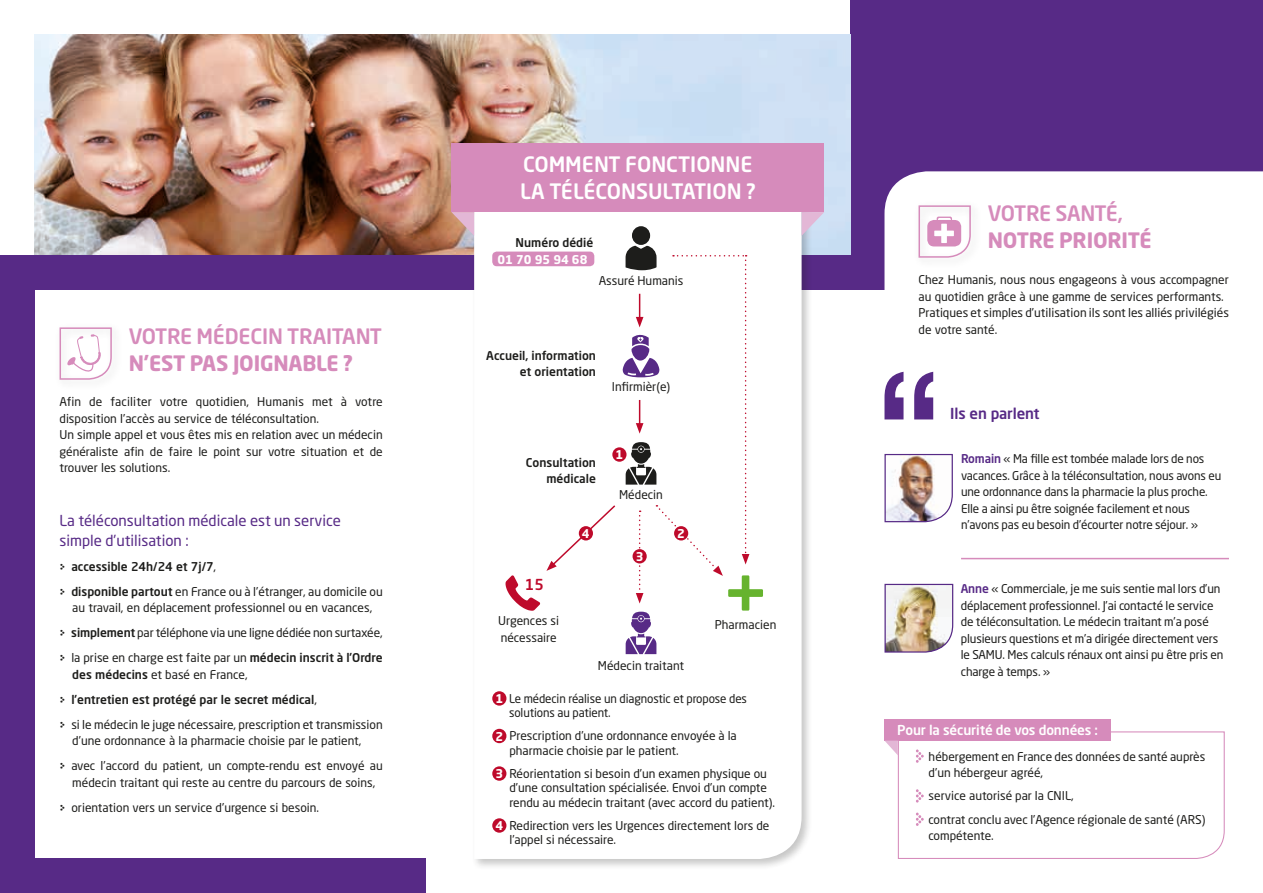
<style>
.page{position:relative;width:1263px;height:893px;background:#fff}
.page>*{position:absolute;margin:0;border:0;box-sizing:border-box;transform-origin:0 0}
.t1{font:500 21px/27px "Neo Sans Std";color:#fff}
.t2{font:700 21px "Neo Sans Std";letter-spacing:-.01em;color:#d68bbb}
.t3{font:500 21px "Neo Sans Std";letter-spacing:-.01em;color:#d68bbb}
.t4{font:500 21px "Neo Sans Std";letter-spacing:-.035em;color:#d68bbb}
.t5{font:15px/19.5px "Neo Sans Std";color:#572a86}
.t6{font:500 15px "Neo Sans Std";letter-spacing:-.01em;color:#572a86}
.t7{font:500 15px "Neo Sans Std";color:#be0a2b}
.t8{font:500 13.5px "Neo Sans Std";letter-spacing:-.01em;color:#fff}
.t9{font:12px/16.5px "Neo Sans Std";color:#1d1d1b}
.t10{font:500 12px/16.5px "Neo Sans Std";color:#1d1d1b;text-align:right}
.t11{font:700 12px "Neo Sans Std";color:#fff}
.s1{font-family:"Simple Direction Arrows";font-weight:400}
.s2{font-weight:400}
.s3{font-family:"Simple Direction Arrows"}
.s4{font-weight:500}
.s5{font-weight:700;color:#fff}
.s6{font-weight:500;color:#572a86}
</style>
<div class="page">
<div style="left:850px;top:0;width:413px;height:289px;background:#572a86"></div>
<img style="left:34px;top:34px;width:816px;height:221px">
<div style="left:0;top:255px;width:34px;height:638px;background:#572a86"></div>
<div style="left:0;top:255px;width:884px;height:34px;background:#572a86"></div>
<div style="left:0;top:859px;width:425px;height:34px;background:#572a86"></div>
<div style="left:884px;top:171px;width:379px;height:119px;background:#fff"></div>
<svg style="left:884px;top:372px;width:49px;height:47px"></svg>
<img style="left:884px;top:583px;width:70px;height:70px">
<img style="left:884px;top:453px;width:69px;height:70px">
<hr style="left:961px;top:558px;width:268px;height:1px;background:#d68bbb">
<div style="left:884px;top:719px;width:227px;height:22px;background:#d68bbb"></div>
<svg style="left:885px;top:731px;width:340px;height:128px"></svg>
<div style="left:471px;top:187px;width:342px;height:684px;background:#1d1d1b;opacity:.25"></div>
<svg style="left:474px;top:212px;width:327px;height:647px"></svg>
<div style="left:451px;top:144px;width:373px;height:68px;background:#d68bbb"></div>
<svg style="left:451px;top:212px;width:23px;height:24px"></svg>
<svg style="left:801px;top:212px;width:23px;height:24px"></svg>
<div style="left:913px;top:200px;width:69px;height:69px;background:#fcfcfc"></div>
<svg style="left:59px;top:327px;width:53px;height:53px"></svg>
<svg style="left:918px;top:205px;width:53px;height:53px"></svg>
<div style="left:632px;top:226px;width:18px;height:19px;background:#1d1d1b;border-radius:50%"></div>
<svg style="left:546px;top:246px;width:217px;height:408px"></svg>
<svg style="left:505px;top:575px;width:35px;height:36px"></svg>
<div style="left:492px;top:691px;width:14px;height:15px;background:#be0a2b;border-radius:50%"></div>
<div style="left:492px;top:729px;width:14px;height:14px;background:#be0a2b;border-radius:50%"></div>
<div style="left:492px;top:766px;width:14px;height:15px;background:#be0a2b;border-radius:50%"></div>
<div style="left:492px;top:818px;width:14px;height:15px;background:#be0a2b;border-radius:50%"></div>
<div style="left:579px;top:526px;width:14px;height:14px;background:#be0a2b;border-radius:50%"></div>
<div style="left:632px;top:549px;width:15px;height:14px;background:#be0a2b;border-radius:50%"></div>
<div style="left:612px;top:447px;width:14px;height:15px;background:#be0a2b;border-radius:50%"></div>
<div style="left:674px;top:526px;width:14px;height:14px;background:#be0a2b;border-radius:50%"></div>
<div style="left:492px;top:252px;width:102px;height:14px;background:#d68bbb;border-radius:4px"></div>
<h1 class="t3" style="left:129px;top:322px;width:255px">VOTRE MÉDECIN TRAITANT</h1>
<h1 class="t2" style="left:129px;top:349px;width:226px">N’EST PAS JOIGNABLE ?</h1>
<p class="t9" style="left:60px;top:393px;width:325px">Afin de faciliter votre quotidien, Humanis met à votre disposition l’accès au service de téléconsultation.<br>Un simple appel et vous êtes mis en relation avec un médecin généraliste afin de faire le point sur votre situation et de trouver les solutions.</p>
<p class="t5" style="left:60px;top:510px;width:283px">La téléconsultation médicale est un service simple d’utilisation :</p>
<p class="t10" style="left:60px;top:553px;width:325px;line-height:25px;text-align:left"><span class="s1">9</span> accessible 24h/24 et 7j/7<span class="s2">,<br></span><span class="s1">9</span> disponible partout <span class="s2">en France ou à l’étranger, au domicile ou</span></p>
<p class="t9" style="left:60px;top:595px;width:325px;line-height:25px;text-align:center">au travail, en déplacement professionnel ou en vacances,<br><span class="s3">9</span> <span class="s4">simplement</span> par téléphone via une ligne dédiée non surtaxée,<br><span class="s3">9</span> la prise en charge est faite par un <span class="s4">médecin inscrit à l’Ordre</span></p>
<p class="t9" style="left:60px;top:661px;width:325px;line-height:25px;text-indent:13px"><span class="s4">des médecins</span> et basé en France,<br><span class="s3">9</span> <span class="s4">l’entretien est protégé par le secret médical</span>,<br><span class="s3">9</span> si le médecin le juge nécessaire, prescription et transmission</p>
<p class="t9" style="left:60px;top:728px;width:325px;line-height:25px;text-indent:13px">d’une ordonnance à la pharmacie choisie par le patient,<br><span class="s3">9</span> avec l’accord du patient, un compte-rendu est envoyé au</p>
<p class="t9" style="left:60px;top:769px;width:317px;line-height:25px;text-indent:13px">médecin traitant qui reste au centre du parcours de soins,<br><span class="s3">9</span> orientation vers un service d’urgence si besoin.</p>
<h1 class="t1" style="left:520px;top:151px;width:237px">COMMENT FONCTIONNE<br>LA TÉLÉCONSULTATION ?</h1>
<p class="t10" style="left:516px;top:234px;width:79px">Numéro dédié</p>
<p class="t11" style="left:498px;top:251px;width:91px">01 70 95 94 68</p>
<p class="t9" style="left:599px;top:272px;width:86px">Assuré Humanis</p>
<p class="t10" style="left:486px;top:347px;width:111px">Accueil, information et orientation</p>
<p class="t9" style="left:612px;top:379px;width:60px">Infirmièr(e)</p>
<p class="t10" style="left:526px;top:454px;width:72px">Consultation médicale</p>
<p class="t7" style="left:525px;top:575px;width:20px">15</p>
<p class="t11" style="left:582px;top:526px;width:9px">4</p>
<p class="t11" style="left:615px;top:447px;width:9px">1</p>
<p class="t9" style="left:619px;top:486px;width:45px">Médecin</p>
<p class="t11" style="left:636px;top:549px;width:9px">3</p>
<p class="t11" style="left:677px;top:526px;width:9px">2</p>
<p class="t9" style="left:498px;top:612px;width:62px">Urgences si</p>
<p class="t9" style="left:715px;top:616px;width:63px">Pharmacien</p>
<p class="t9" style="left:501px;top:629px;width:57px">nécessaire</p>
<p class="t9" style="left:598px;top:657px;width:88px">Médecin traitant</p>
<p class="t9" style="left:509px;top:691px;width:239px;line-height:14.4px;text-indent:-14px"><span class="s5">1</span> Le médecin réalise un diagnostic et propose des solutions au patient.</p>
<p class="t9" style="left:509px;top:728px;width:229px;line-height:14.4px;text-indent:-14px"><span class="s5">2</span> Prescription d’une ordonnance envoyée à la pharmacie choisie par le patient.</p>
<p class="t9" style="left:509px;top:766px;width:267px;line-height:14.4px;text-indent:-14px"><span class="s5">3</span> Réorientation si besoin d’un examen physique ou d’une consultation spécialisée. Envoi d’un compte rendu au médecin traitant (avec accord du patient).</p>
<p class="t9" style="left:509px;top:818px;width:261px;line-height:14.4px;text-indent:-14px"><span class="s5">4</span> Redirection vers les Urgences directement lors de l’appel si nécessaire.</p>
<h1 class="t4" style="left:988px;top:200px;width:137px">VOTRE SANTÉ,</h1>
<h1 class="t2" style="left:988px;top:227px;width:165px">NOTRE PRIORITÉ</h1>
<p class="t9" style="left:918px;top:271px;width:312px">Chez Humanis, nous nous engageons à vous accompagner au quotidien grâce à une gamme de services performants.<br>Pratiques et simples d’utilisation ils sont les alliés privilégiés de votre santé.</p>
<p class="t6" style="left:950px;top:404px;width:91px">Ils en parlent</p>
<p class="t9" style="left:961px;top:450px;width:262px"><span class="s6">Romain</span> « Ma fille est tombée malade lors de nos vacances. Grâce à la téléconsultation, nous avons eu une ordonnance dans la pharmacie la plus proche.<br>Elle a ainsi pu être soignée facilement et nous n’avons pas eu besoin d’écourter notre séjour. »</p>
<p class="t9" style="left:961px;top:580px;width:264px"><span class="s6">Anne</span> « Commerciale, je me suis sentie mal lors d’un déplacement professionnel. J’ai contacté le service de téléconsultation. Le médecin traitant m’a posé plusieurs questions et m’a dirigée directement vers le SAMU. Mes calculs rénaux ont ainsi pu être pris en charge à temps. »</p>
<p class="t8" style="left:897px;top:721px;width:202px">Pour la sécurité de vos données :</p>
<p class="t9" style="left:929px;top:748px;width:278px">hébergement en France des données de santé auprès d’un hébergeur agréé,</p>
<p class="t9" style="left:929px;top:784px;width:278px;line-height:23.2px">service autorisé par la CNIL,<br>contrat conclu avec l’Agence régionale de santé (ARS)</p>
<p class="t9" style="left:929px;top:827px;width:67px">compétente.</p>
</div>
